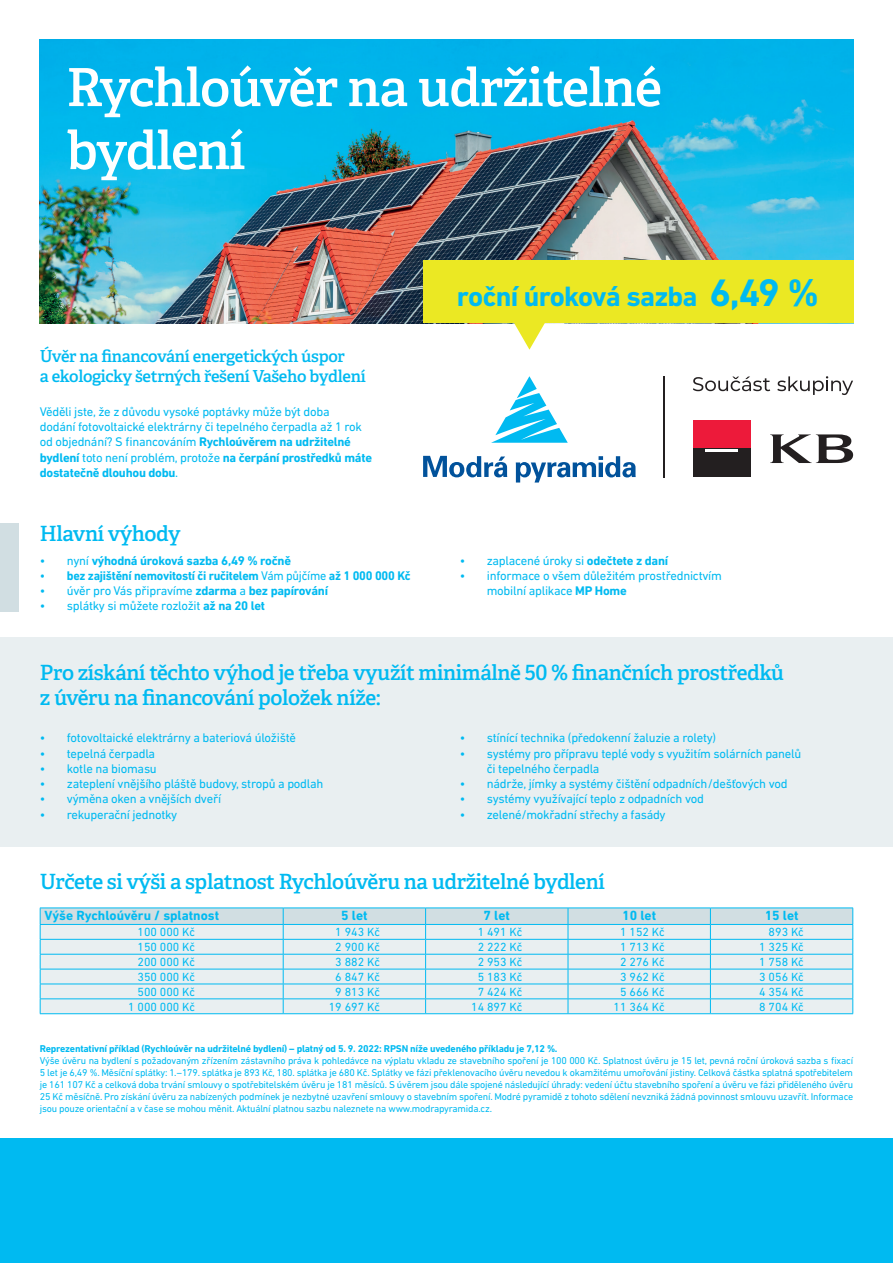
<style>
.page{position:relative;width:893px;height:1263px;background:#fff}
.page>*{position:absolute;margin:0;border:0;box-sizing:border-box;transform-origin:0 0}
.t1{font:600 52.5px/63px "Adelle";letter-spacing:-.02em;color:#fff}
.t2{font:700 28.5px "DIN Next LT Pro";letter-spacing:-.03em;color:#00baf1}
.t3{font:600 21px/25.2px "Adelle";letter-spacing:-.02em;color:#00baf1}
.t4{font:600 16.5px/19.8px "Adelle";letter-spacing:-.02em;color:#00baf1}
.t5{font:700 13.5px "DIN Next LT Pro";color:#00baf1}
.t6{font:12.75px/15.3px "DIN Next LT Pro";letter-spacing:-.02em;color:#00baf1}
.t7{font:700 12.75px "DIN Next LT Pro";letter-spacing:-.02em;color:#00baf1;scale:.96 1}
.t8{font:700 12.75px "DIN Next LT Pro";letter-spacing:-.02em;color:#00baf1}
.t9{font:12px "DIN Next LT Pro";color:#00baf1}
.t10{font:10.05px/12px "DIN Next LT Pro";letter-spacing:-.02em;color:#00baf1;text-align:justify}
.t11{font:700 10.05px "DIN Next LT Pro";letter-spacing:-.02em;color:#00baf1}
.s1{font-weight:700}
.s2{font-weight:400}
.s3{font-size:39px}
</style>
<div class="page">
<div style="left:0;top:1138px;width:893px;height:125px;background:#00baf1"></div>
<img style="left:40px;top:40px;width:813px;height:283px">
<div style="left:0;top:523px;width:19px;height:89px;background:#d1dee2"></div>
<div style="left:0;top:637px;width:893px;height:209px;background:#e9eff1"></div>
<svg style="left:40px;top:908px;width:813px;height:105px;background:#dceaee"></svg>
<hr style="left:40px;top:939px;width:243px;height:1px;background:#00baf1">
<hr style="left:283px;top:939px;width:143px;height:1px;background:#00baf1">
<hr style="left:426px;top:939px;width:142px;height:1px;background:#00baf1">
<hr style="left:568px;top:939px;width:142px;height:1px;background:#00baf1">
<hr style="left:710px;top:939px;width:143px;height:1px;background:#00baf1">
<hr style="left:40px;top:954px;width:243px;height:1px;background:#00baf1">
<hr style="left:283px;top:954px;width:143px;height:1px;background:#00baf1">
<hr style="left:426px;top:954px;width:142px;height:1px;background:#00baf1">
<hr style="left:568px;top:954px;width:142px;height:1px;background:#00baf1">
<hr style="left:710px;top:954px;width:143px;height:1px;background:#00baf1">
<hr style="left:40px;top:969px;width:243px;height:1px;background:#00baf1">
<hr style="left:283px;top:969px;width:143px;height:1px;background:#00baf1">
<hr style="left:426px;top:969px;width:142px;height:1px;background:#00baf1">
<hr style="left:568px;top:969px;width:142px;height:1px;background:#00baf1">
<hr style="left:710px;top:969px;width:143px;height:1px;background:#00baf1">
<hr style="left:40px;top:984px;width:243px;height:1px;background:#00baf1">
<hr style="left:283px;top:984px;width:143px;height:1px;background:#00baf1">
<hr style="left:426px;top:984px;width:142px;height:1px;background:#00baf1">
<hr style="left:568px;top:984px;width:142px;height:1px;background:#00baf1">
<hr style="left:710px;top:984px;width:143px;height:1px;background:#00baf1">
<hr style="left:40px;top:998px;width:243px;height:1px;background:#00baf1">
<hr style="left:283px;top:998px;width:143px;height:1px;background:#00baf1">
<hr style="left:426px;top:998px;width:142px;height:1px;background:#00baf1">
<hr style="left:568px;top:998px;width:142px;height:1px;background:#00baf1">
<hr style="left:710px;top:998px;width:143px;height:1px;background:#00baf1">
<hr style="left:40px;top:1013px;width:243px;height:1px;background:#00baf1">
<hr style="left:283px;top:1013px;width:143px;height:1px;background:#00baf1">
<hr style="left:426px;top:1013px;width:142px;height:1px;background:#00baf1">
<hr style="left:568px;top:1013px;width:142px;height:1px;background:#00baf1">
<hr style="left:710px;top:1013px;width:143px;height:1px;background:#00baf1">
<svg style="left:516px;top:456px;width:120px;height:26px"></svg>
<svg style="left:423px;top:456px;width:84px;height:21px"></svg>
<svg style="left:491px;top:376px;width:77px;height:67px"></svg>
<svg style="left:770px;top:434px;width:83px;height:29px"></svg>
<div style="left:693px;top:420px;width:57px;height:29px;background:#ed1a3a"></div>
<div style="left:693px;top:449px;width:57px;height:28px;background:#231f20"></div>
<hr style="left:705px;top:449px;width:33px;height:2px;background:#fff">
<svg style="left:693px;top:377px;width:77px;height:14px"></svg>
<svg style="left:777px;top:376px;width:76px;height:19px"></svg>
<hr style="left:663px;top:376px;width:2px;height:101px;background:#231f20">
<svg style="left:491px;top:323px;width:77px;height:27px"></svg>
<div style="left:423px;top:261px;width:430px;height:62px;background:#ebe823"></div>
<h1 class="t1" style="left:66px;top:57px;width:597px">Rychloúvěr na udržitelné bydlení</h1>
<p class="t4" style="left:40px;top:346px;width:327px">Úvěr na financování energetických úspor<br>a ekologicky šetrných řešení Vašeho bydlení</p>
<p class="t6" style="left:40px;top:404px;width:334px">Věděli jste, že z důvodu vysoké poptávky může být doba<br>dodání fotovoltaické elektrárny či tepelného čerpadla až 1 rok od objednání? S financováním <span class="s1">Rychloúvěrem na udržitelné bydlení</span> toto není problém, protože <span class="s1">na čerpání prostředků máte dostatečně dlouhou dobu</span>.</p>
<h3 class="t3" style="left:40px;top:521px;width:142px">Hlavní výhody</h3>
<p class="t8" style="left:40px;top:553px;width:253px"><span class="s2">• nyní</span> výhodná úroková sazba 6,49 % ročně</p>
<p class="t7" style="left:40px;top:568px;width:388px"><span class="s2">•</span> bez zajištění nemovitostí či ručitelem <span class="s2">Vám půjčíme</span> až 1 000 000 Kč</p>
<p class="t6" style="left:40px;top:583px;width:290px">• úvěr pro Vás připravíme <span class="s1">zdarma</span> a <span class="s1">bez papírování</span></p>
<p class="t6" style="left:40px;top:598px;width:227px">• splátky si můžete rozložit <span class="s1">až na 20 let</span></p>
<h2 class="t2" style="left:457px;top:280px;width:364px">roční úroková sazba <span class="s3">6,49 %</span></h2>
<p class="t6" style="left:460px;top:552px;width:210px">• zaplacené úroky si <span class="s1">odečtete z daní</span></p>
<p class="t6" style="left:487px;top:568px;width:237px;text-indent:-27px">• informace o všem důležitém prostřednictvím mobilní aplikace <span class="s1">MP Home</span></p>
<h3 class="t3" style="left:40px;top:660px;width:746px">Pro získání těchto výhod je třeba využít minimálně 50 % finančních prostředků z úvěru na financování položek níže:</h3>
<p class="t6" style="left:40px;top:730px;width:258px">• fotovoltaické elektrárny a bateriová úložiště</p>
<p class="t6" style="left:40px;top:745px;width:117px">• tepelná čerpadla</p>
<p class="t6" style="left:40px;top:761px;width:118px">• kotle na biomasu</p>
<p class="t6" style="left:40px;top:776px;width:285px">• zateplení vnějšího pláště budovy, stropů a podlah</p>
<p class="t6" style="left:40px;top:791px;width:183px">• výměna oken a vnějších dveří</p>
<p class="t6" style="left:40px;top:807px;width:139px">• rekuperační jednotky</p>
<p class="t6" style="left:460px;top:730px;width:258px">• stínící technika (předokenní žaluzie a rolety)</p>
<p class="t6" style="left:487px;top:745px;width:316px;text-indent:-27px">• systémy pro přípravu teplé vody s využitím solárních panelů či tepelného čerpadla</p>
<p class="t6" style="left:460px;top:776px;width:329px">• nádrže, jímky a systémy čištění odpadních/dešťových vod</p>
<p class="t6" style="left:460px;top:791px;width:246px">• systémy využívající teplo z odpadních vod</p>
<p class="t6" style="left:460px;top:807px;width:207px">• zelené/mokřadní střechy a fasády</p>
<h3 class="t3" style="left:40px;top:869px;width:566px">Určete si výši a splatnost Rychloúvěru na udržitelné bydlení</h3>
<p class="t5" style="left:44px;top:908px;width:176px">Výše Rychloúvěru / splatnost</p>
<p class="t5" style="left:341px;top:908px;width:28px">5 let</p>
<p class="t5" style="left:484px;top:908px;width:28px">7 let</p>
<p class="t5" style="left:622px;top:908px;width:35px">10 let</p>
<p class="t5" style="left:765px;top:908px;width:35px">15 let</p>
<p class="t9" style="left:138px;top:925px;width:59px">100 000 Kč</p>
<p class="t9" style="left:335px;top:925px;width:46px">1 943 Kč</p>
<p class="t9" style="left:478px;top:925px;width:46px">1 491 Kč</p>
<p class="t9" style="left:620px;top:925px;width:46px">1 152 Kč</p>
<p class="t9" style="left:769px;top:925px;width:37px">893 Kč</p>
<p class="t9" style="left:138px;top:940px;width:59px">150 000 Kč</p>
<p class="t9" style="left:335px;top:940px;width:46px">2 900 Kč</p>
<p class="t9" style="left:478px;top:940px;width:46px">2 222 Kč</p>
<p class="t9" style="left:620px;top:940px;width:46px">1 713 Kč</p>
<p class="t9" style="left:759px;top:940px;width:46px">1 325 Kč</p>
<p class="t9" style="left:138px;top:955px;width:59px">200 000 Kč</p>
<p class="t9" style="left:335px;top:955px;width:46px">3 882 Kč</p>
<p class="t9" style="left:478px;top:955px;width:46px">2 953 Kč</p>
<p class="t9" style="left:620px;top:955px;width:46px">2 276 Kč</p>
<p class="t9" style="left:759px;top:955px;width:46px">1 758 Kč</p>
<p class="t9" style="left:138px;top:970px;width:59px">350 000 Kč</p>
<p class="t9" style="left:335px;top:970px;width:46px">6 847 Kč</p>
<p class="t9" style="left:478px;top:970px;width:46px">5 183 Kč</p>
<p class="t9" style="left:620px;top:970px;width:46px">3 962 Kč</p>
<p class="t9" style="left:759px;top:970px;width:46px">3 056 Kč</p>
<p class="t9" style="left:138px;top:985px;width:59px">500 000 Kč</p>
<p class="t9" style="left:335px;top:985px;width:46px">9 813 Kč</p>
<p class="t9" style="left:478px;top:985px;width:46px">7 424 Kč</p>
<p class="t9" style="left:620px;top:985px;width:46px">5 666 Kč</p>
<p class="t9" style="left:759px;top:985px;width:46px">4 354 Kč</p>
<p class="t9" style="left:128px;top:1000px;width:69px">1 000 000 Kč</p>
<p class="t9" style="left:329px;top:1000px;width:53px">19 697 Kč</p>
<p class="t9" style="left:471px;top:1000px;width:53px">14 897 Kč</p>
<p class="t9" style="left:614px;top:1000px;width:53px">11 364 Kč</p>
<p class="t9" style="left:759px;top:1000px;width:46px">8 704 Kč</p>
<p class="t11" style="left:40px;top:1042px;width:519px">Reprezentativní příklad (Rychloúvěr na udržitelné bydlení) – platný od 5. 9. 2022: RPSN níže uvedeného příkladu je 7,12 %.</p>
<p class="t10" style="left:40px;top:1054px;width:815px">Výše úvěru na bydlení s požadovaným zřízením zástavního práva k pohledávce na výplatu vkladu ze stavebního spoření je 100 000 Kč. Splatnost úvěru je 15 let, pevná roční úroková sazba s fixací 5 let je 6,49 %. Měsíční splátky: 1.–179. splátka je 893 Kč, 180. splátka je 680 Kč. Splátky ve fázi překlenovacího úvěru nevedou k okamžitému umořování jistiny. Celková částka splatná spotřebitelem je 161 107 Kč a celková doba trvání smlouvy o spotřebitelském úvěru je 181 měsíců. S úvěrem jsou dále spojené následující úhrady: vedení účtu stavebního spoření a úvěru ve fázi přiděleného úvěru 25 Kč měsíčně. Pro získání úvěru za nabízených podmínek je nezbytné uzavření smlouvy o stavebním spoření. Modré pyramidě z tohoto sdělení nevzniká žádná povinnost smlouvu uzavřít. Informace jsou pouze orientační a v čase se mohou měnit. Aktuální platnou sazbu naleznete na www.modrapyramida.cz.</p>
</div>
